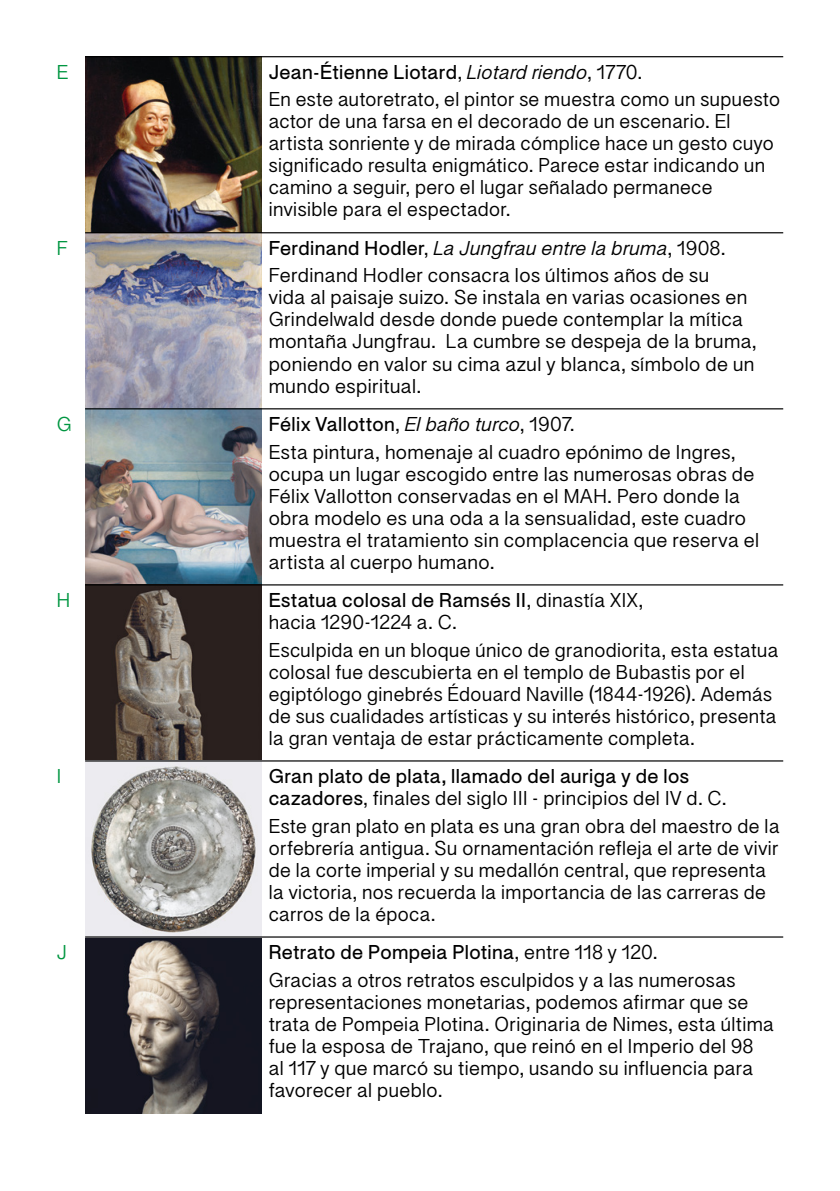
<style>
.page{position:relative;width:840px;height:1191px;background:#fff}
.page>*{position:absolute;margin:0;border:0;box-sizing:border-box;transform-origin:0 0}
.t1{font:20px/22px "MAH Sans";letter-spacing:.02em;color:#000}
.t2{font:20px/22px "MAH Sans";letter-spacing:.02em;color:#000}
.t3{font:20px "MAH Sans";color:#009641}
.s1{font-style:inherit}
.s2{font-style:italic}
</style>
<div class="page">
<img style="left:85px;top:57px;width:176px;height:1056px">
<hr style="left:85px;top:56px;width:697px;height:1px;background:#000">
<hr style="left:85px;top:232px;width:697px;height:1px;background:#000">
<hr style="left:85px;top:408px;width:697px;height:1px;background:#000">
<hr style="left:85px;top:584px;width:697px;height:1px;background:#000">
<hr style="left:85px;top:760px;width:697px;height:1px;background:#000">
<hr style="left:85px;top:936px;width:697px;height:1px;background:#000">
<p class="t3" style="left:57px;top:61px;width:13px">E</p>
<p class="t3" style="left:57px;top:237px;width:12px">F</p>
<p class="t3" style="left:57px;top:413px;width:16px">G</p>
<p class="t3" style="left:57px;top:589px;width:15px">H</p>
<p class="t3" style="left:57px;top:765px;width:6px">I</p>
<p class="t3" style="left:57px;top:941px;width:11px">J</p>
<p class="t1" style="left:268px;top:58px;width:512px;line-height:27.6px"><span class="s1">Jean-Étienne Liotard</span>, <span class="s2">Liotard riendo</span>, 1770.<br>En este autoretrato, el pintor se muestra como un supuesto</p>
<p class="t1" style="left:268px;top:111px;width:506px">actor de una farsa en el decorado de un escenario. El artista sonriente y de mirada cómplice hace un gesto cuyo significado resulta enigmático. Parece estar indicando un camino a seguir, pero el lugar señalado permanece invisible para el espectador.</p>
<p class="t1" style="left:268px;top:234px;width:458px;line-height:27.6px"><span class="s1">Ferdinand Hodler</span>, <span class="s2">La Jungfrau entre la bruma</span>, 1908.<br>Ferdinand Hodler consacra los últimos años de su</p>
<p class="t1" style="left:268px;top:287px;width:489px">vida al paisaje suizo. Se instala en varias ocasiones en Grindelwald desde donde puede contemplar la mítica montaña Jungfrau. La cumbre se despeja de la bruma, poniendo en valor su cima azul y blanca, símbolo de un mundo espiritual.</p>
<p class="t1" style="left:268px;top:410px;width:468px;line-height:27.6px"><span class="s1">Félix Vallotton</span>, <span class="s2">El baño turco</span>, 1907.<br>Esta pintura, homenaje al cuadro epónimo de Ingres,</p>
<p class="t1" style="left:268px;top:463px;width:492px">ocupa un lugar escogido entre las numerosas obras de Félix Vallotton conservadas en el MAH. Pero donde la obra modelo es una oda a la sensualidad, este cuadro muestra el tratamiento sin complacencia que reserva el artista al cuerpo humano.</p>
<p class="t1" style="left:268px;top:589px;width:376px"><span class="s1">Estatua colosal de Ramsés II</span>, dinastía XIX, hacia 1290-1224 a. C.</p>
<p class="t1" style="left:268px;top:639px;width:511px">Esculpida en un bloque único de granodiorita, esta estatua colosal fue descubierta en el templo de Bubastis por el egiptólogo ginebrés Édouard Naville (1844-1926). Además de sus cualidades artísticas y su interés histórico, presenta la gran ventaja de estar prácticamente completa.</p>
<p class="t2" style="left:268px;top:765px;width:459px">Gran plato de plata, llamado del auriga y de los cazadores<span class="s1">, finales del siglo III - principios del IV d. C.</span></p>
<p class="t1" style="left:268px;top:815px;width:512px">Este gran plato en plata es una gran obra del maestro de la orfebrería antigua. Su ornamentación refleja el arte de vivir de la corte imperial y su medallón central, que representa la victoria, nos recuerda la importancia de las carreras de carros de la época.</p>
<p class="t1" style="left:268px;top:938px;width:468px;line-height:27.6px"><span class="s1">Retrato de Pompeia Plotina</span>, entre 118 y 120.<br>Gracias a otros retratos esculpidos y a las numerosas</p>
<p class="t1" style="left:268px;top:991px;width:506px">representaciones monetarias, podemos afirmar que se trata de Pompeia Plotina. Originaria de Nimes, esta última fue la esposa de Trajano, que reinó en el Imperio del 98<br>al 117 y que marcó su tiempo, usando su influencia para favorecer al pueblo.</p>
</div>
